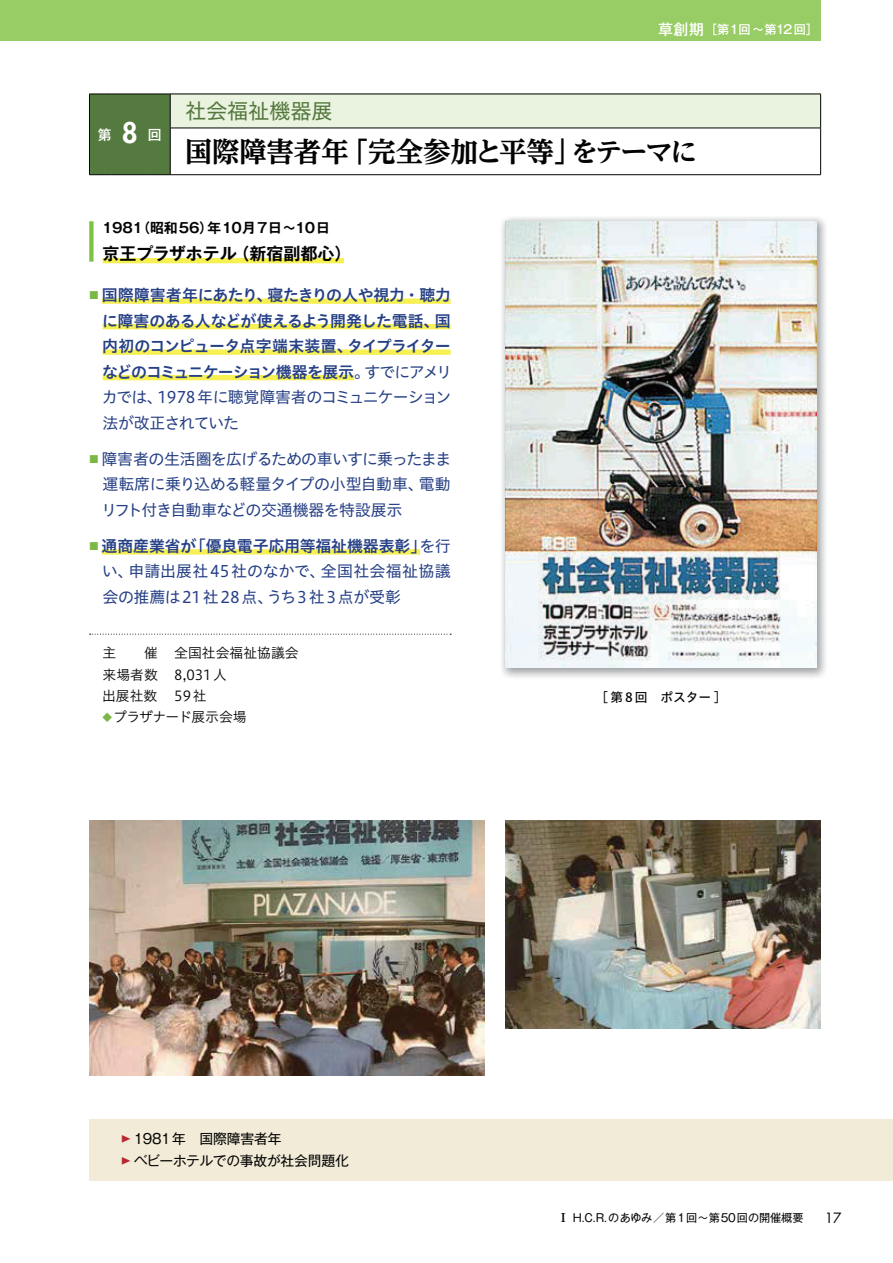
<style>
.page{position:relative;width:893px;height:1263px;background:#fff}
.page>*{position:absolute;margin:0;border:0;box-sizing:border-box;transform-origin:0 0}
.t1{font:27.6px "UD Reimin Pr 6 N Ex Bold 90 msp RKSJ H";letter-spacing:-.015em;color:#030303}
.t2{font:21.3px "Hiragino UD Sans Std N W4 90 msp RKSJ H";letter-spacing:-.01em;color:#54773e}
.t3{font:16.95px "Gothic MB101 Pr 6 N De Bold 90 msp RKSJ H";color:#030303}
.t4{font:15.9px/25.5px "Hiragino UD Sans Std N W6 90 msp RKSJ H";letter-spacing:-.035em;color:#264085;text-align:justify}
.t5{font:15.9px/25.5px "Hiragino UD Sans Std N W4 90 msp RKSJ H";letter-spacing:-.02em;color:#264085;text-align:justify}
.t6{font:15.9px/25.5px "Hiragino UD Sans Std N W4 90 msp RKSJ H";letter-spacing:.01em;color:#264085}
.t7{font:15.9px/25.5px "Hiragino UD Sans Std N W4 90 msp RKSJ H";letter-spacing:-.05em;color:#264085}
.t8{font:15.9px "Hiragino UD Sans Std N W6 90 msp RKSJ H";letter-spacing:-.01em;color:#264085}
.t9{font:13.8px/21.3px "Hiragino UD Sans Std N W3 90 msp RKSJ H";color:#030303}
.t10{font:13.8px/22.4px "Gothic MB101 Pr 6 N Regular 90 msp RKSJ H";letter-spacing:-.02em;color:#030303}
.t11{font:13.8px "Gothic MB101 Pr 6 N De Bold 90 msp RKSJ H";letter-spacing:-.015em;color:#030303}
.t12{font:13.8px "Hiragino UD Sans Std N W3 90 msp RKSJ H";letter-spacing:-.04em;color:#030303}
.t13{font:13.8px "Gothic MB101 Pr 6 N Medium 90 msp RKSJ H";color:#fff}
.t14{font:13.8px "Futura Std";color:#030303}
.t15{font:12.75px "Hiragino UD Sans Std N W5 90 msp RKSJ H";color:#030303}
.t16{font:12.15px "Gothic MB101 Pr 6 N Medium 90 msp RKSJ H";letter-spacing:-.01em;color:#fff}
.t17{font:11.1px "Gothic MB101 Pr 6 N Regular 90 msp RKSJ H";letter-spacing:-.005em;color:#030303}
.s1{font-size:14.85px}
.s2{font-family:"Futura Std";font-weight:800;font-size:27.6px}
.s3{font-family:"Hiragino UD Sans Std N W4 90 msp RKSJ H";font-size:10.35px;color:#7bb744}
.s4{font-family:"Hiragino UD Sans Std N W4 90 msp RKSJ H"}
.s5{font-size:10.35px;color:#7bb744}
.s6{font-size:9.6px;color:#7bb744}
.s7{font-family:"UD Reimin Pr 6 N Ex Bold 90 msp RKSJ H";font-size:11.7px}
</style>
<div class="page">
<div style="left:89px;top:221px;width:5px;height:41px;background:#7ec242"></div>
<div style="left:103px;top:258px;width:241px;height:5px;background:#f7f053"></div>
<div style="left:102px;top:299px;width:349px;height:5px;background:#f7f053"></div>
<div style="left:103px;top:324px;width:348px;height:5px;background:#f7f053"></div>
<div style="left:103px;top:350px;width:348px;height:5px;background:#f7f053"></div>
<div style="left:103px;top:375px;width:251px;height:5px;background:#f7f053"></div>
<div style="left:102px;top:549px;width:318px;height:6px;background:#f7f053"></div>
<svg style="left:90px;top:634px;width:361px;height:1px"></svg>
<img style="left:506px;top:821px;width:314px;height:208px">
<img style="left:89px;top:821px;width:396px;height:255px">
<img style="left:502px;top:217px;width:324px;height:461px">
<img style="left:506px;top:221px;width:310px;height:447px">
<div style="left:89px;top:1119px;width:804px;height:39px;background:#f2ebd7"></div>
<div style="left:89px;top:1141px;width:804px;height:40px;background:#f2ebd7"></div>
<div style="left:170px;top:94px;width:650px;height:34px;background:#e9f3df"></div>
<hr style="left:148px;top:94px;width:673px;height:1px;background:#030303">
<hr style="left:170px;top:94px;width:1px;height:34px;background:#030303">
<hr style="left:820px;top:94px;width:1px;height:34px;background:#030303">
<hr style="left:170px;top:128px;width:651px;height:1px;background:#030303">
<hr style="left:170px;top:128px;width:1px;height:47px;background:#030303">
<hr style="left:820px;top:128px;width:1px;height:47px;background:#030303">
<div style="left:89px;top:94px;width:81px;height:81px;background:#557a3f"></div>
<hr style="left:112px;top:174px;width:36px;height:1px;background:#030303">
<hr style="left:148px;top:174px;width:673px;height:1px;background:#030303">
<div style="left:0;top:0;width:820px;height:41px;background:#98cc64"></div>
<p class="t16" style="left:658px;top:24px;width:162px"><span class="s1">草創期</span>［第1回～第12回］</p>
<p class="t13" style="left:98px;top:129px;width:65px">第<span class="s2">8</span>回</p>
<h2 class="t2" style="left:185px;top:103px;width:149px">社会福祉機器展</h2>
<h1 class="t1" style="left:185px;top:141px;width:515px">国際障害者年「完全参加と平等」をテーマに</h1>
<p class="t11" style="left:102px;top:223px;width:229px">1981（昭和56）年10月7日～10日</p>
<p class="t3" style="left:103px;top:247px;width:250px">京王プラザホテル（新宿副都心）</p>
<p class="t4" style="left:102px;top:285px;width:352px;text-indent:-13px"><span class="s3">■</span> 国際障害者年にあたり、寝たきりの人や視力・聴力に障害のある人などが使えるよう開発した電話、国内初のコンピュータ点字端末装置、タイプライターなどのコミュニケーション機器を展示<span class="s4">。すでにアメリ</span></p>
<p class="t7" style="left:102px;top:387px;width:351px">カでは、1978 年に聴覚障害者のコミュニケーション法が改正されていた</p>
<p class="t5" style="left:101px;top:448px;width:352px;text-indent:-12px"><span class="s5">■</span> 障害者の生活圏を広げるための車いすに乗ったまま運転席に乗り込める軽量タイプの小型自動車、電動リフト付き自動車などの交通機器を特設展示</p>
<p class="t8" style="left:89px;top:540px;width:363px"><span class="s3">■</span> 通商産業省が「優良電子応用等福祉機器表彰」<span class="s4">を行</span></p>
<p class="t6" style="left:102px;top:561px;width:350px">い、申請出展社45社のなかで、全国社会福祉協議会の推薦は21社28点、うち3社3点が受彰</p>
<p class="t9" style="left:102px;top:644px;width:198px">主　　催 全国社会福祉協議会来場者数 8,031人<br>出展社数 59社</p>
<p class="t12" style="left:102px;top:712px;width:146px"><span class="s6">◆</span> プラザナード展示会場</p>
<p class="t15" style="left:595px;top:693px;width:133px">［第 8 回　ポスター］</p>
<p class="t10" style="left:119px;top:1130px;width:232px"><sup>▶</sup>1981年　国際障害者年<br><sup>▶</sup>ベビーホテルでの事故が社会問題化</p>
<p class="t17" style="left:557px;top:1213px;width:247px"><span class="s7">Ⅰ</span> H.C.R.のあゆみ／第1回～第50回の開催概要</p>
<p class="t14" style="left:825px;top:1210px;width:19px">17</p>
</div>
